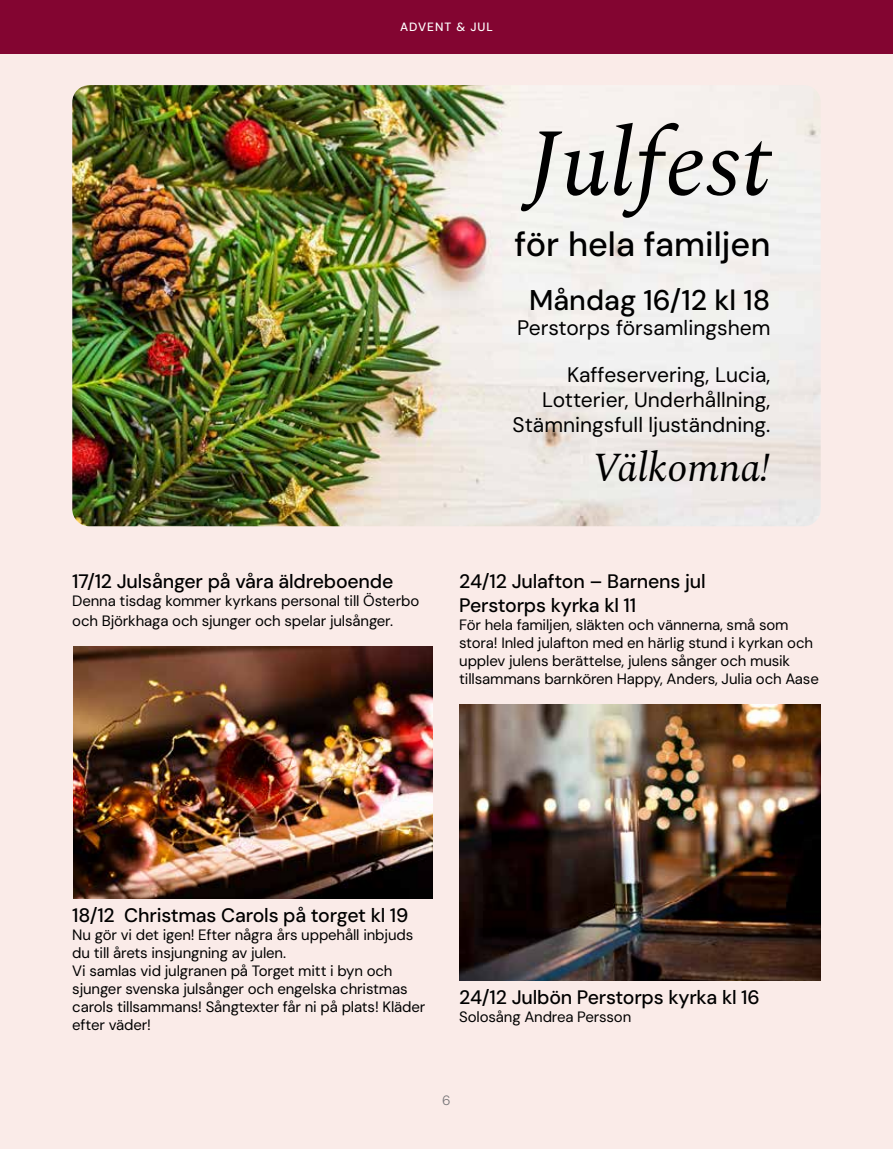
<style>
.page{position:relative;width:893px;height:1149px;background:#fff}
.page>*{position:absolute;margin:0;border:0;box-sizing:border-box;transform-origin:0 0}
.t1{font:italic 95.7px "Spectral";color:#000}
.t2{font:italic 40.5px "Spectral";color:#000}
.t3{font:500 34.2px "DM Sans";color:#000}
.t4{font:500 28.5px "DM Sans";color:#000}
.t5{font:21px/25.2px "DM Sans";color:#000;text-align:right}
.t6{font:500 19.5px/23.4px "DM Sans";letter-spacing:-.01em;color:#000}
.t7{font:15px/18px "DM Sans";letter-spacing:-.01em;color:#000}
.t8{font:300 13.5px "DM Sans";color:#767578}
.t9{font:500 12px "DM Sans";letter-spacing:.08em;color:#fff}
</style>
<div class="page">
<div style="left:0;top:0;width:893px;height:1148px;background:#faebe8"></div>
<img style="left:73px;top:646px;width:360px;height:252px">
<img style="left:459px;top:704px;width:362px;height:275px">
<img style="left:72px;top:85px;width:749px;height:441px">
<div style="left:0;top:0;width:893px;height:54px;background:#830531"></div>
<p class="t9" style="left:400px;top:19px;width:94px">ADVENT &amp; JUL</p>
<h1 class="t1" style="left:527px;top:93px;width:245px">Julfest</h1>
<h3 class="t3" style="left:514px;top:223px;width:257px">för hela familjen</h3>
<h3 class="t4" style="left:529px;top:282px;width:243px">Måndag 16/12 kl 18</h3>
<h3 class="t5" style="left:517px;top:315px;width:255px">Perstorps församlingshem</h3>
<h3 class="t5" style="left:512px;top:362px;width:259px">Kaffeservering, Lucia,<br>Lotterier, Underhållning,<br>Stämningsfull ljuständning.</h3>
<h2 class="t2" style="left:592px;top:438px;width:180px">Välkomna!</h2>
<h3 class="t6" style="left:72px;top:569px;width:323px">17/12 Julsånger på våra äldreboende</h3>
<p class="t7" style="left:72px;top:591px;width:348px;line-height:19.5px">Denna tisdag kommer kyrkans personal till Österbo och Björkhaga och sjunger och spelar julsånger.</p>
<h3 class="t6" style="left:459px;top:569px;width:248px">24/12 Julafton – Barnens jul<br>Perstorps kyrka kl 11</h3>
<p class="t7" style="left:459px;top:615px;width:361px">För hela familjen, släkten och vännerna, små som stora! Inled julafton med en härlig stund i kyrkan och upplev julens berättelse, julens sånger och musik tillsammans barnkören Happy, Anders, Julia och Aase</p>
<h3 class="t6" style="left:72px;top:903px;width:338px">18/12 Christmas Carols på torget kl 19</h3>
<p class="t7" style="left:72px;top:925px;width:355px">Nu gör vi det igen! Efter några års uppehåll inbjuds du till årets insjungning av julen.<br>Vi samlas vid julgranen på Torget mitt i byn och sjunger svenska julsånger och engelska christmas carols tillsammans! Sångtexter får ni på plats! Kläder efter väder!</p>
<h3 class="t6" style="left:459px;top:984px;width:302px">24/12 Julbön Perstorps kyrka kl 16</h3>
<p class="t7" style="left:459px;top:1007px;width:174px">Solosång Andrea Persson</p>
<p class="t8" style="left:442px;top:1091px;width:10px">6</p>
</div>
